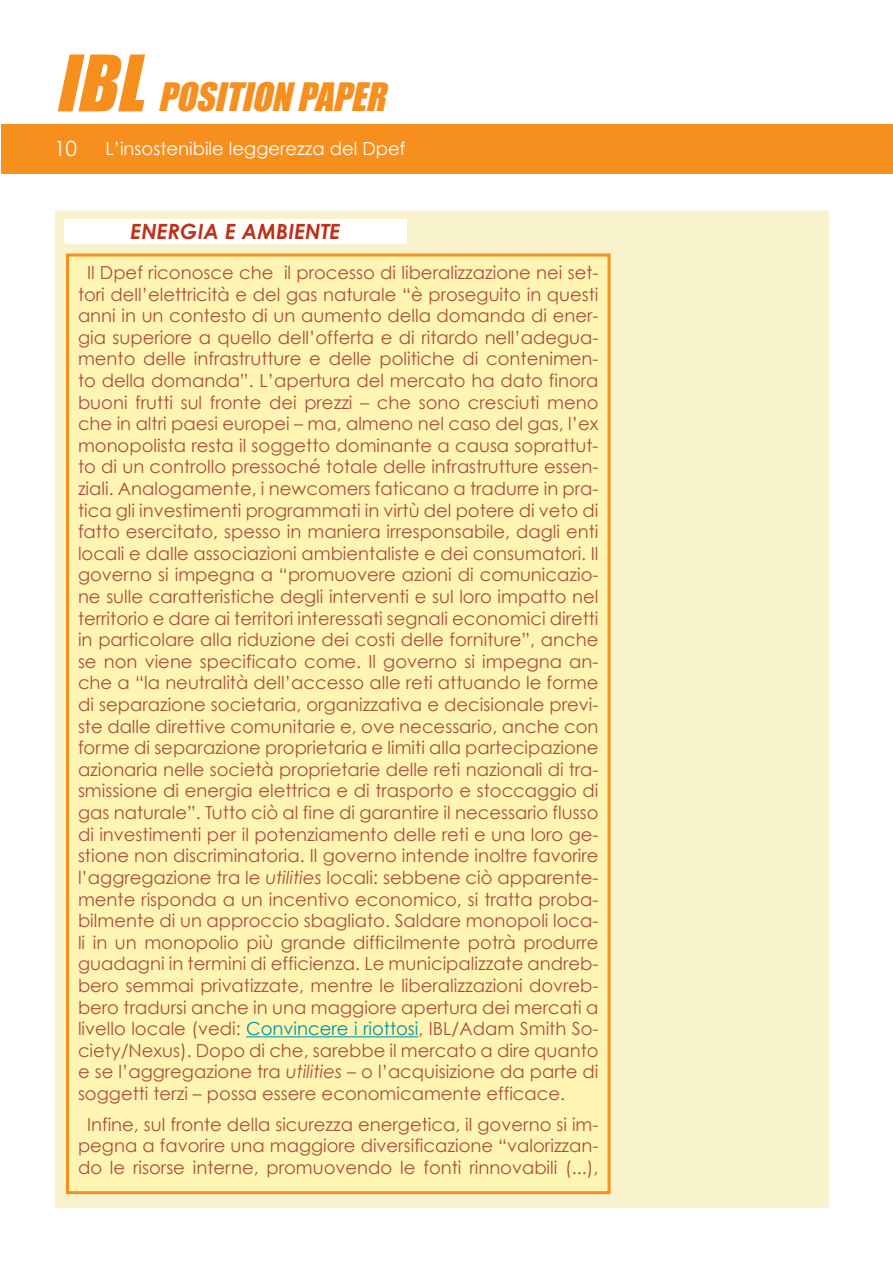
<style>
.page{position:relative;width:893px;height:1263px;background:#fff}
.page>*{position:absolute;margin:0;border:0;box-sizing:border-box;transform-origin:0 0}
.t1{font:italic 36px "Impact";color:#f78f1e}
.t2{font:italic 700 21px "Century Gothic";color:#bf311a}
.t3{font:21px "Century Gothic";color:#fff}
.t4{font:18px/21.6px "Century Gothic";color:#ab4e3d;text-align:justify}
.t5{font:18px "Century Gothic";color:#fff}
.s1{font-size:72px}
.s2{font-style:italic}
.s3{color:#0092a5}
</style>
<div class="page">
<div style="left:2px;top:124px;width:891px;height:49px;background:#f78f1e"></div>
<div style="left:54px;top:210px;width:776px;height:998px;background:#f8f3cc"></div>
<div style="left:68px;top:255px;width:541px;height:938px;background:#fff5b3"></div>
<hr style="left:246px;top:1036px;width:172px;height:1px;background:#0092a5">
<div style="left:66px;top:254px;width:545px;height:940px;border:3px solid #f78f1e"></div>
<div style="left:64px;top:219px;width:342px;height:24px;background:#fff"></div>
<h1 class="t1" style="left:55px;top:75px;width:341px"><span class="s1">IBL</span> POSITION PAPER</h1>
<p class="t3" style="left:54px;top:135px;width:25px">10</p>
<p class="t5" style="left:105px;top:137px;width:302px">L’insostenibile leggerezza del Dpef</p>
<p class="t2" style="left:131px;top:218px;width:128px">ENERGIA E AMB</p>
<p class="t2" style="left:288px;top:218px;width:54px">IENTE</p>
<p class="t4" style="left:78px;top:261px;width:522px;text-indent:9px">Il Dpef riconosce che il processo di liberalizzazione nei set&shy;tori dell’elettricità e del gas naturale “è proseguito in questi anni in un contesto di un aumento della domanda di ener&shy;gia superiore a quello dell’offerta e di ritardo nell’adegua&shy;mento delle infrastrutture e delle politiche di contenimen&shy;to della domanda”. L’apertura del mercato ha dato finora buoni frutti sul fronte dei prezzi – che sono cresciuti meno che in altri paesi europei – ma, almeno nel caso del gas, l’ex monopolista resta il soggetto dominante a causa soprattut&shy;to di un controllo pressoché totale delle infrastrutture essen&shy;ziali. Analogamente, i newcomers faticano a tradurre in pra&shy;tica gli investimenti programmati in virtù del potere di veto di fatto esercitato, spesso in maniera irresponsabile, dagli enti locali e dalle associazioni ambientaliste e dei consumatori. Il governo si impegna a “promuovere azioni di comunicazio&shy;ne sulle caratteristiche degli interventi e sul loro impatto nel territorio e dare ai territori interessati segnali economici diretti in particolare alla riduzione dei costi delle forniture”, anche se non viene specificato come. Il governo si impegna an&shy;che a “la neutralità dell’accesso alle reti attuando le forme di separazione societaria, organizzativa e decisionale previ&shy;ste dalle direttive comunitarie e, ove necessario, anche con forme di separazione proprietaria e limiti alla partecipazione azionaria nelle società proprietarie delle reti nazionali di tra&shy;smissione di energia elettrica e di trasporto e stoccaggio di gas naturale”. Tutto ciò al fine di garantire il necessario flusso di investimenti per il potenziamento delle reti e una loro ge&shy;stione non discriminatoria. Il governo intende inoltre favorire l’aggregazione tra le <span class="s2">utilities</span> locali: sebbene ciò apparente&shy;mente risponda a un incentivo economico, si tratta proba&shy;bilmente di un approccio sbagliato. Saldare monopoli loca&shy;li in un monopolio più grande difficilmente potrà produrre guadagni in termini di efficienza. Le municipalizzate andreb&shy;bero semmai privatizzate, mentre le liberalizzazioni dovreb&shy;bero tradursi anche in una maggiore apertura dei mercati a livello locale (vedi: <span class="s3">Convincere i riottosi</span>, IBL/Adam Smith So&shy;ciety/Nexus). Dopo di che, sarebbe il mercato a dire quanto e se l’aggregazione tra <span class="s2">utilities</span> – o l’acquisizione da parte di soggetti terzi – possa essere economicamente efficace.</p>
<p class="t4" style="left:78px;top:1113px;width:522px;text-align:center">Infine, sul fronte della sicurezza energetica, il governo si im&shy;pegna a favorire una maggiore diversificazione “valorizzan&shy;do le risorse interne, promuovendo le fonti rinnovabili (...),</p>
</div>
